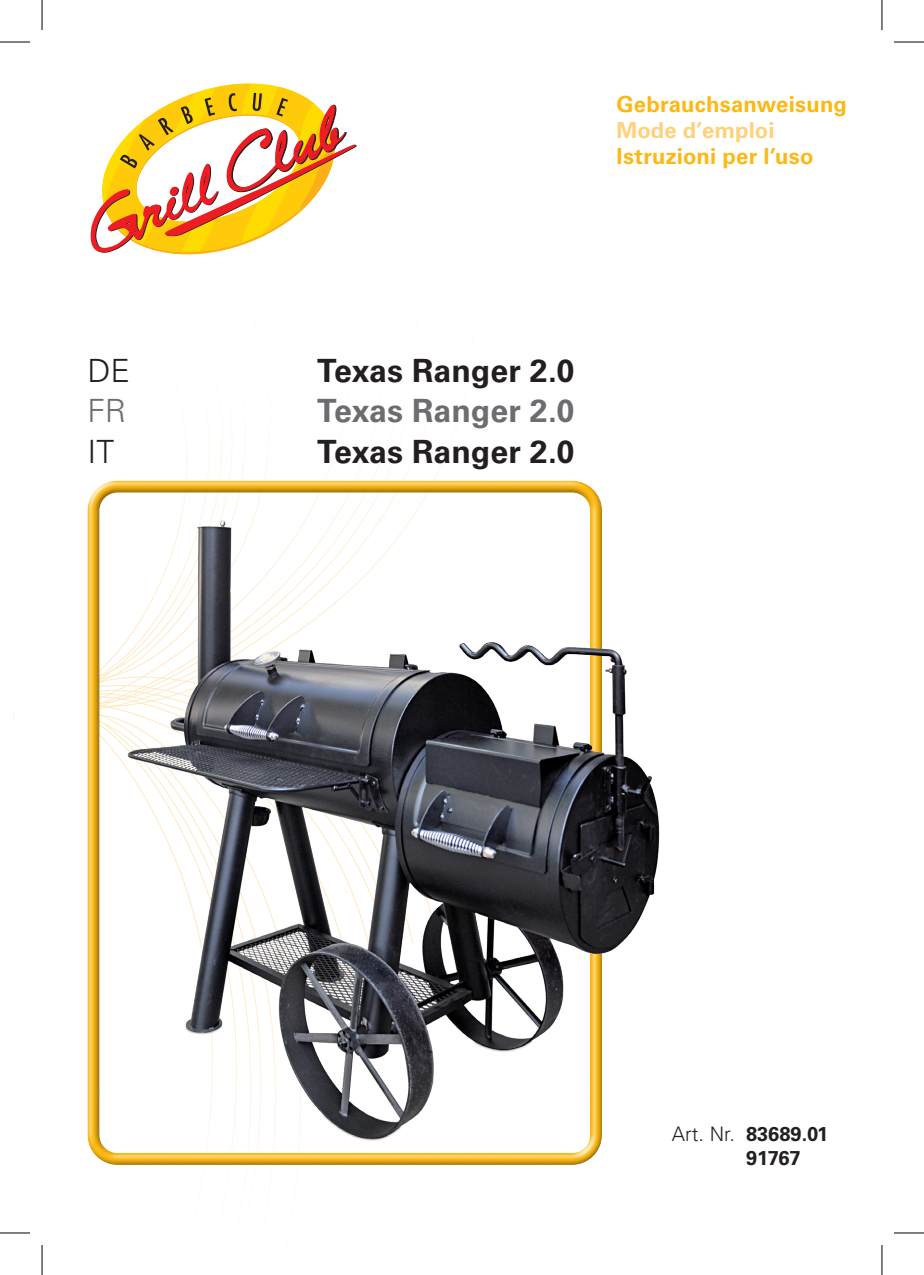
<style>
.page{position:relative;width:924px;height:1275px;background:#fff}
.page>*{position:absolute;margin:0;border:0;box-sizing:border-box;transform-origin:0 0}
.t1{font:700 32px "Univers LT Std";color:#231f20}
.t2{font:700 32px "Univers LT Std";color:#6c6d70}
.t3{font:300 32px "Univers LT Std";color:#231f20}
.t4{font:300 32px "Univers LT Std";color:#6c6d70}
.t5{font:700 22px "Univers LT Std";letter-spacing:.01em;color:#fcb814}
.t6{font:700 22px "Univers LT Std";color:#fed17b}
.t7{font:700 20px/24px "Univers LT Std";color:#231f20}
.s1{font-weight:300}
</style>
<div class="page">
<div style="left:87px;top:480px;width:518px;height:686px;background:#231f20;opacity:.75"></div>
<svg style="left:90px;top:84px;width:267px;height:169px"></svg>
<img style="left:120px;top:517px;width:540px;height:629px">
<hr style="left:0;top:42px;width:30px;height:1px;background:#000">
<hr style="left:893px;top:42px;width:30px;height:1px;background:#000">
<hr style="left:0;top:1232px;width:30px;height:1px;background:#000">
<hr style="left:893px;top:1232px;width:30px;height:1px;background:#000">
<hr style="left:42px;top:0;width:1px;height:30px;background:#000">
<hr style="left:42px;top:1245px;width:1px;height:30px;background:#000">
<hr style="left:881px;top:0;width:1px;height:30px;background:#000">
<hr style="left:881px;top:1245px;width:1px;height:30px;background:#000">
<p class="t5" style="left:616px;top:91px;width:232px">Gebrauchsanweisung</p>
<p class="t6" style="left:616px;top:117px;width:159px">Mode d’emploi</p>
<p class="t5" style="left:616px;top:143px;width:198px">Istruzioni per l’uso</p>
<h1 class="t3" style="left:87px;top:351px;width:44px">DE</h1>
<h1 class="t1" style="left:317px;top:352px;width:258px">Texas Ranger 2.0</h1>
<h1 class="t4" style="left:87px;top:392px;width:40px">FR</h1>
<h1 class="t2" style="left:317px;top:392px;width:258px">Texas Ranger 2.0</h1>
<h1 class="t3" style="left:87px;top:432px;width:28px">IT</h1>
<h1 class="t1" style="left:317px;top:432px;width:258px">Texas Ranger 2.0</h1>
<p class="t7" style="left:745px;top:1122px;width:84px;text-indent:-74px"><span class="s1">Art. Nr.</span> 83689.01<br>91767</p>
</div>
